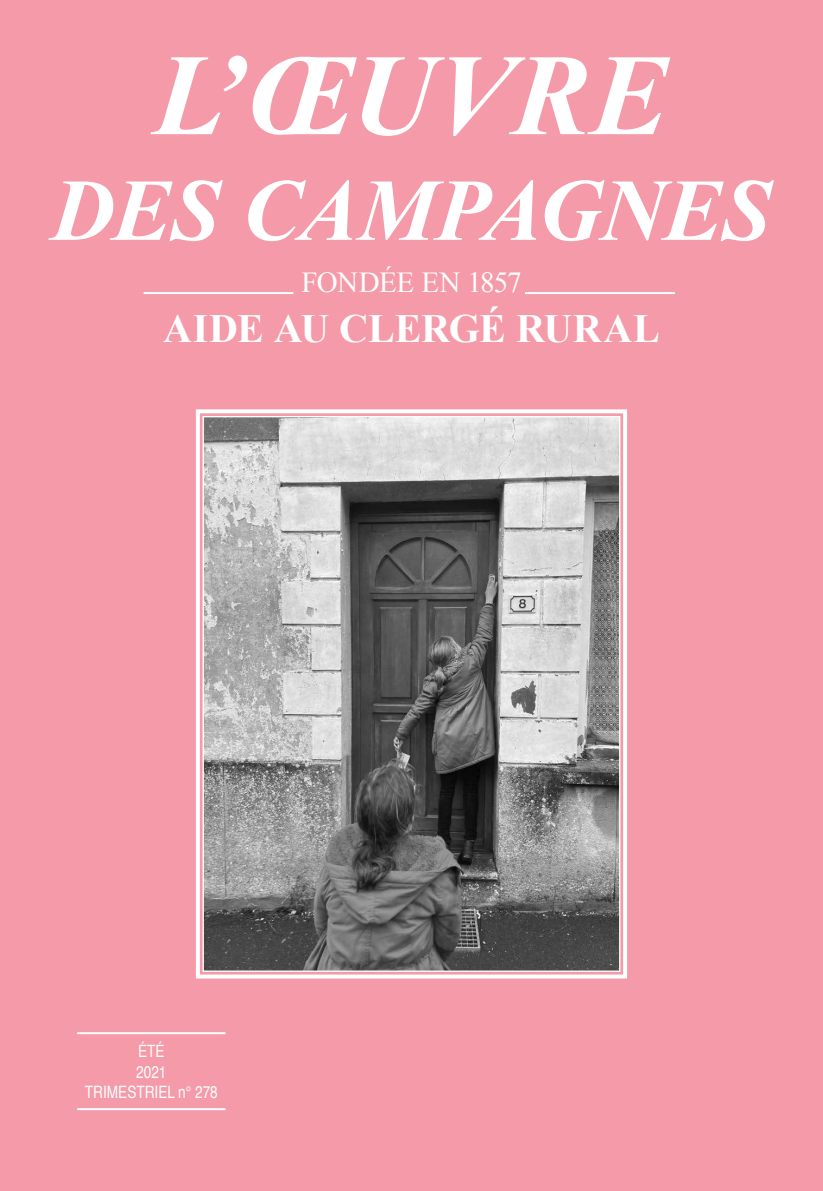
<style>
.page{position:relative;width:823px;height:1191px;background:#fff}
.page>*{position:absolute;margin:0;border:0;box-sizing:border-box;transform-origin:0 0}
.t1{font:italic 700 116px "Times New Roman";color:#fff}
.t2{font:italic 700 88px "Times New Roman";letter-spacing:-.01em;color:#fff}
.t3{font:700 40px "Times New Roman";letter-spacing:-.005em;color:#fff}
.t4{font:29px "Times New Roman";letter-spacing:-.025em;color:#fff}
.t5{font:17px/20.4px "Helvetica";color:#fff;text-align:center;scale:.8 1}
</style>
<div class="page">
<div style="left:0;top:0;width:822px;height:1191px;background:#f59aa8"></div>
<hr style="left:143px;top:292px;width:150px;height:2px;background:#fff">
<hr style="left:524px;top:292px;width:150px;height:2px;background:#fff">
<hr style="left:77px;top:1032px;width:148px;height:2px;background:#fff">
<hr style="left:77px;top:1108px;width:148px;height:2px;background:#fff">
<svg style="left:195px;top:409px;width:432px;height:570px"></svg>
<svg style="left:202px;top:415px;width:418px;height:557px;background:#8e8e8e"></svg>
<h1 class="t1" style="left:154px;top:14px;width:516px">L’ŒUVRE</h1>
<h2 class="t2" style="left:51px;top:149px;width:721px">DES CAMPAGNES</h2>
<h3 class="t4" style="left:301px;top:262px;width:221px">FONDÉE EN 1857</h3>
<h3 class="t3" style="left:163px;top:301px;width:497px">AIDE AU CLERGÉ RURAL</h3>
<p class="t5" style="left:85px;top:1041px;width:167px">ÉTÉ<br>2021<br>TRIMESTRIEL n° 278</p>
</div>
